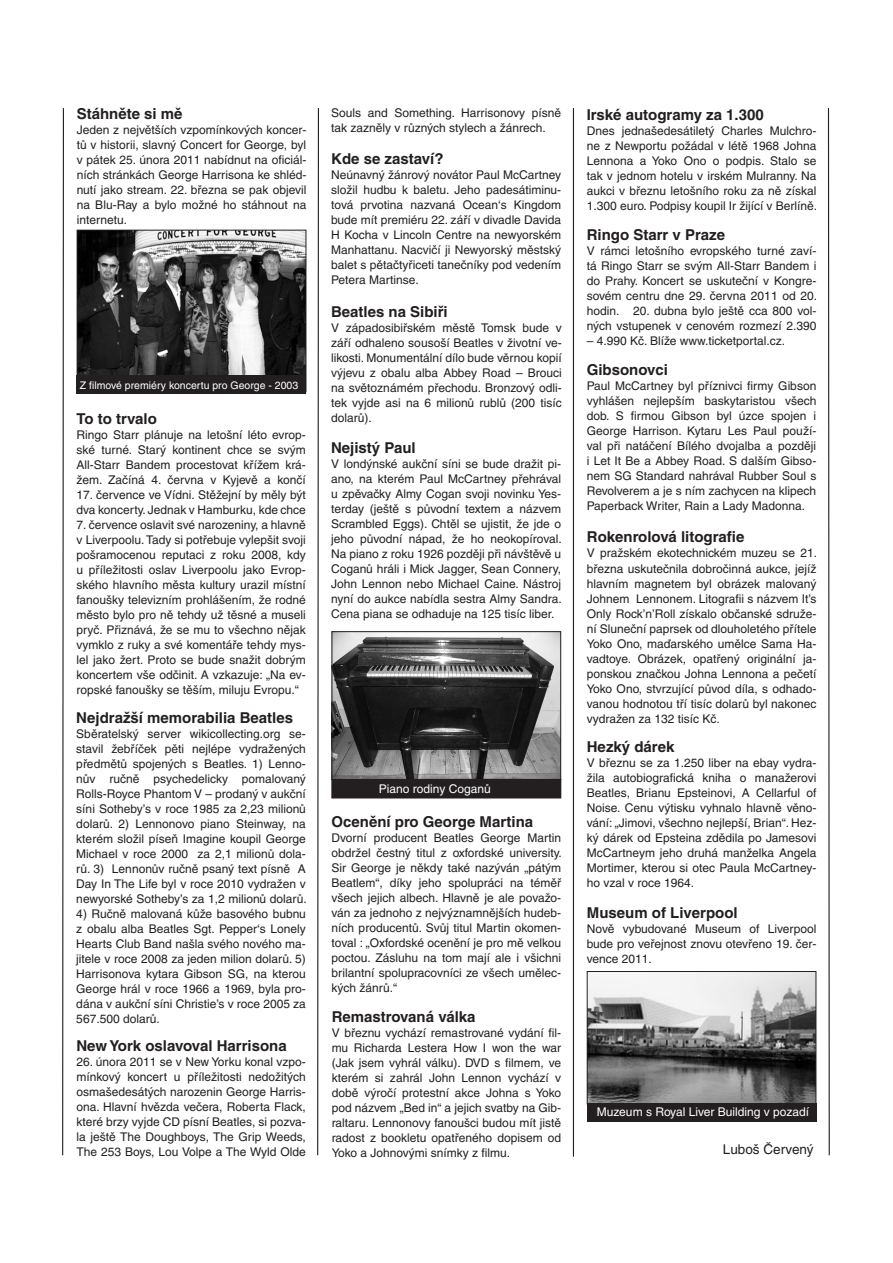
<style>
.page{position:relative;width:893px;height:1263px;background:#fff}
.page>*{position:absolute;margin:0;border:0;box-sizing:border-box;transform-origin:0 0}
.t1{font:700 15px "Helvetica CE";color:#231f20}
.t2{font:13.5px "Helvetica CE";color:#231f20}
.t3{font:12px/15px "Helvetica CE";color:#231f20;text-align:justify}
.t4{font:12px "Helvetica CE";color:#fff}
.t5{font:10.5px "Helvetica CE";color:#fff}
</style>
<div class="page">
<img style="left:334px;top:633px;width:225px;height:145px">
<div style="left:332px;top:631px;width:229px;height:149px;border:1px solid #231f20"></div>
<div style="left:332px;top:779px;width:229px;height:19px;background:#231f20"></div>
<svg style="left:62px;top:108px;width:2px;height:1048px;background:#828080"></svg>
<svg style="left:317px;top:108px;width:2px;height:1048px;background:#828080"></svg>
<hr style="left:573px;top:108px;width:1px;height:1049px;background:#231f20">
<svg style="left:827px;top:108px;width:3px;height:1048px"></svg>
<img style="left:79px;top:232px;width:225px;height:143px">
<div style="left:77px;top:230px;width:229px;height:162px;border:1px solid #231f20"></div>
<div style="left:77px;top:375px;width:229px;height:19px;background:#231f20"></div>
<img style="left:589px;top:973px;width:225px;height:129px">
<div style="left:587px;top:971px;width:229px;height:133px;border:1px solid #231f20"></div>
<div style="left:587px;top:1103px;width:229px;height:18px;background:#231f20"></div>
<p class="t1" style="left:77px;top:105px;width:107px">Stáhněte si mě</p>
<p class="t3" style="left:77px;top:122px;width:231px">Jeden z největších vzpomínkových koncer&shy;tů v historii, slavný Concert for George, byl v pátek 25. února 2011 nabídnut na oficiál&shy;ních stránkách George Harrisona ke shléd&shy;nutí jako stream. 22. března se pak objevil na Blu-Ray a bylo možné ho stáhnout na internetu.</p>
<p class="t5" style="left:80px;top:379px;width:220px">Z filmové premiéry koncertu pro George - 2003</p>
<p class="t1" style="left:77px;top:410px;width:82px">To to trvalo</p>
<p class="t3" style="left:77px;top:427px;width:231px">Ringo Starr plánuje na letošní léto evrop&shy;ské turné. Starý kontinent chce se svým All-Starr Bandem procestovat křížem krá&shy;žem. Začíná 4. června v Kyjevě a končí</p>
<p class="t3" style="left:77px;top:487px;width:231px">17. července ve Vídni. Stěžejní by měly být dva koncerty. Jednak v Hamburku, kde chce</p>
<p class="t3" style="left:77px;top:517px;width:231px">7. července oslavit své narozeniny, a hlavně v Liverpoolu. Tady si potřebuje vylepšit svoji pošramocenou reputaci z roku 2008, kdy u příležitosti oslav Liverpoolu jako Evrop&shy;ského hlavního města kultury urazil místní fanoušky televizním prohlášením, že rodné město bylo pro ně tehdy už těsné a museli pryč. Přiznává, že se mu to všechno nějak vymklo z ruky a své komentáře tehdy mys&shy;lel jako žert. Proto se bude snažit dobrým koncertem vše odčinit. A vzkazuje: „Na ev&shy;ropské fanoušky se těším, miluju Evropu.“</p>
<p class="t1" style="left:76px;top:709px;width:218px">Nejdražší memorabilia Beatles</p>
<p class="t3" style="left:76px;top:727px;width:232px">Sběratelský server wikicollecting.org se&shy;stavil žebříček pěti nejlépe vydražených předmětů spojených s Beatles. 1) Lenno&shy;nův ručně psychedelicky pomalovaný Rolls-Royce Phantom V – prodaný v aukční síni Sotheby’s v roce 1985 za 2,23 milionů dolarů. 2) Lennonovo piano Steinway, na kterém složil píseň Imagine koupil George Michael v roce 2000 za 2,1 milionů dola&shy;rů. 3) Lennonův ručně psaný text písně A Day In The Life byl v roce 2010 vydražen v newyorské Sotheby’s za 1,2 milionů dolarů.</p>
<p class="t3" style="left:76px;top:907px;width:231px">4) Ručně malovaná kůže basového bubnu z obalu alba Beatles Sgt. Pepper‘s Lonely Hearts Club Band našla svého nového ma&shy;jitele v roce 2008 za jeden milion dolarů. 5)<br>Harrisonova kytara Gibson SG, na kterou George hrál v roce 1966 a 1969, byla pro&shy;dána v aukční síni Christie’s v roce 2005 za 567.500 dolarů.</p>
<p class="t1" style="left:76px;top:1037px;width:212px">New York oslavoval Harrisona</p>
<p class="t3" style="left:76px;top:1054px;width:231px">26. února 2011 se v New Yorku konal vzpo&shy;mínkový koncert u příležitosti nedožitých osmašedesátých narozenin George Harris&shy;ona. Hlavní hvězda večera, Roberta Flack, které brzy vyjde CD písní Beatles, si pozva&shy;la ještě The Doughboys, The Grip Weeds, The 253 Boys, Lou Volpe a The Wyld Olde</p>
<p class="t3" style="left:331px;top:106px;width:232px">Souls and Something. Harrisonovy písně tak zazněly v různých stylech a žánrech.</p>
<p class="t1" style="left:587px;top:106px;width:178px">Irské autogramy za 1.300</p>
<p class="t3" style="left:587px;top:124px;width:232px">Dnes jednašedesátiletý Charles Mulchro&shy;ne z Newportu požádal v létě 1968 Johna Lennona a Yoko Ono o podpis. Stalo se tak v jednom hotelu v irském Mulranny. Na aukci v březnu letošního roku za ně získal 1.300 euro. Podpisy koupil Ir žijící v Berlíně.</p>
<p class="t1" style="left:331px;top:150px;width:114px">Kde se zastaví?</p>
<p class="t3" style="left:331px;top:168px;width:232px">Neúnavný žánrový novátor Paul McCartney složil hudbu k baletu. Jeho padesátiminu&shy;tová prvotina nazvaná Ocean‘s Kingdom bude mít premiéru 22. září v divadle Davida H Kocha v Lincoln Centre na newyorském Manhattanu. Nacvičí ji Newyorský městský balet s pětačtyřiceti tanečníky pod vedením Petera Martinse.</p>
<p class="t1" style="left:587px;top:226px;width:140px">Ringo Starr v Praze</p>
<p class="t3" style="left:587px;top:243px;width:232px">V rámci letošního evropského turné zaví&shy;tá Ringo Starr se svým All-Starr Bandem i do Prahy. Koncert se uskuteční v Kongre&shy;sovém centru dne 29. června 2011 od 20. hodin. 20. dubna bylo ještě cca 800 vol&shy;ných vstupenek v cenovém rozmezí 2.390</p>
<p class="t3" style="left:587px;top:333px;width:200px">– 4.990 Kč. Blíže www.ticketportal.cz.</p>
<p class="t1" style="left:331px;top:303px;width:118px">Beatles na Sibiři</p>
<p class="t3" style="left:331px;top:320px;width:232px">V západosibiřském městě Tomsk bude v září odhaleno sousoší Beatles v životní ve&shy;likosti. Monumentální dílo bude věrnou kopií výjevu z obalu alba Abbey Road – Brouci na světoznámém přechodu. Bronzový odli&shy;tek vyjde asi na 6 milionů rublů (200 tisíc dolarů).</p>
<p class="t1" style="left:587px;top:361px;width:83px">Gibsonovci</p>
<p class="t3" style="left:587px;top:379px;width:231px">Paul McCartney byl příznivci firmy Gibson vyhlášen nejlepším baskytaristou všech dob. S firmou Gibson byl úzce spojen i George Harrison. Kytaru Les Paul použí&shy;val při natáčení Bílého dvojalba a později i Let It Be a Abbey Road. S dalším Gibso&shy;nem SG Standard nahrával Rubber Soul s Revolverem a je s ním zachycen na klipech Paperback Writer, Rain a Lady Madonna.</p>
<p class="t1" style="left:331px;top:439px;width:86px">Nejistý Paul</p>
<p class="t3" style="left:331px;top:456px;width:232px">V londýnské aukční síni se bude dražit pi&shy;ano, na kterém Paul McCartney přehrával u zpěvačky Almy Cogan svoji novinku Yes&shy;terday (ještě s původní textem a názvem Scrambled Eggs). Chtěl se ujistit, že jde o jeho původní nápad, že ho neokopíroval.<br>Na piano z roku 1926 později při návštěvě u Coganů hráli i Mick Jagger, Sean Connery, John Lennon nebo Michael Caine. Nástroj nyní do aukce nabídla sestra Almy Sandra.<br>Cena piana se odhaduje na 125 tisíc liber.</p>
<p class="t1" style="left:587px;top:528px;width:159px">Rokenrolová litografie</p>
<p class="t3" style="left:587px;top:546px;width:232px">V pražském ekotechnickém muzeu se 21. března uskutečnila dobročinná aukce, jejíž hlavním magnetem byl obrázek malovaný Johnem Lennonem. Litografii s názvem It’s Only Rock’n’Roll získalo občanské sdruže&shy;ní Sluneční paprsek od dlouholetého přítele Yoko Ono, maďarského umělce Sama Ha&shy;vadtoye. Obrázek, opatřený originální ja&shy;ponskou značkou Johna Lennona a pečetí Yoko Ono, stvrzující původ díla, s odhado&shy;vanou hodnotou tří tisíc dolarů byl nakonec vydražen za 132 tisíc Kč.</p>
<p class="t4" style="left:379px;top:782px;width:113px">Piano rodiny Coganů</p>
<p class="t1" style="left:332px;top:813px;width:203px">Ocenění pro George Martina</p>
<p class="t3" style="left:332px;top:831px;width:232px">Dvorní producent Beatles George Martin obdržel čestný titul z oxfordské university.<br>Sir George je někdy také nazýván „pátým Beatlem“, díky jeho spolupráci na téměř všech jejich albech. Hlavně je ale považo&shy;ván za jednoho z nejvýznamnějších hudeb&shy;ních producentů. Svůj titul Martin okomen&shy;toval : „Oxfordské ocenění je pro mě velkou poctou. Zásluhu na tom mají ale i všichni brilantní spolupracovníci ze všech umělec&shy;kých žánrů.“</p>
<p class="t1" style="left:332px;top:1008px;width:145px">Remastrovaná válka</p>
<p class="t3" style="left:332px;top:1025px;width:231px">V březnu vychází remastrované vydání fil&shy;mu Richarda Lestera How I won the war (Jak jsem vyhrál válku). DVD s filmem, ve kterém si zahrál John Lennon vychází v době výročí protestní akce Johna s Yoko pod názvem „Bed in“ a jejich svatby na Gib&shy;raltaru. Lennonovy fanoušci budou mít jistě radost z bookletu opatřeného dopisem od Yoko a Johnovými snímky z filmu.</p>
<p class="t1" style="left:587px;top:738px;width:89px">Hezký dárek</p>
<p class="t3" style="left:587px;top:756px;width:231px">V březnu se za 1.250 liber na ebay vydra&shy;žila autobiografická kniha o manažerovi Beatles, Brianu Epsteinovi, A Cellarful of Noise. Cenu výtisku vyhnalo hlavně věno&shy;vání: „Jimovi, všechno nejlepší, Brian“. Hez&shy;ký dárek od Epsteina zdědila po Jamesovi McCartneym jeho druhá manželka Angela Mortimer, kterou si otec Paula McCartney&shy;ho vzal v roce 1964.</p>
<p class="t1" style="left:587px;top:904px;width:152px">Museum of Liverpool</p>
<p class="t3" style="left:587px;top:921px;width:231px">Nově vybudované Museum of Liverpool bude pro veřejnost znovu otevřeno 19. čer&shy;vence 2011.</p>
<p class="t4" style="left:597px;top:1105px;width:214px">Muzeum s Royal Liver Building v pozadí</p>
<p class="t2" style="left:723px;top:1141px;width:92px">Luboš Červený</p>
</div>
